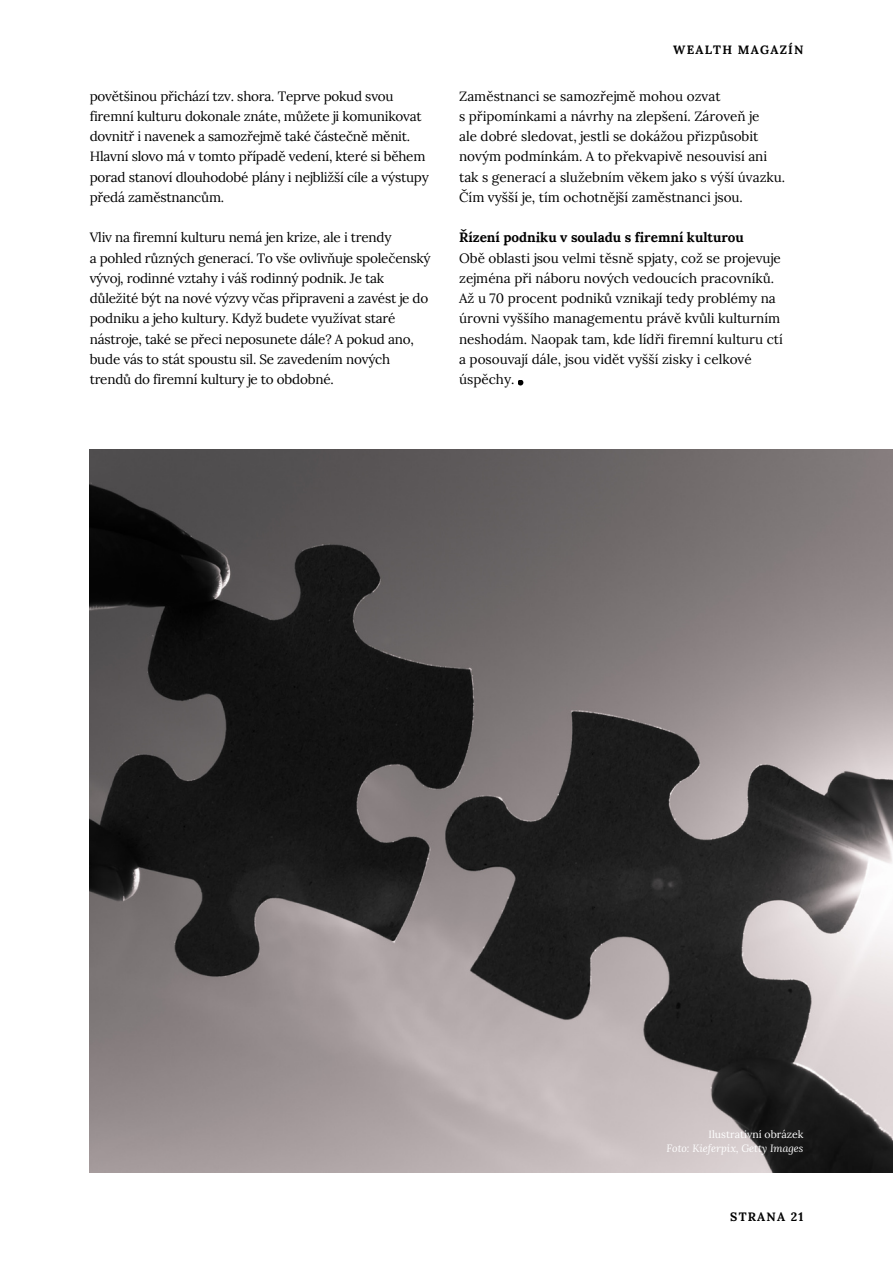
<style>
.page{position:relative;width:893px;height:1264px;background:#fff}
.page>*{position:absolute;margin:0;border:0;box-sizing:border-box;transform-origin:0 0}
.t1{font:13.5px/20.2px "Lora";letter-spacing:-.015em;color:#000}
.t2{font:700 13.5px "Lora";color:#000}
.t3{font:700 12.15px "Lora";letter-spacing:.1em;color:#000}
.t4{font:italic 10.5px "Lora";color:#fff}
.t5{font:10.5px "Lora";color:#fff}
</style>
<div class="page">
<img style="left:89px;top:449px;width:803px;height:723px">
<svg style="left:518px;top:380px;width:5px;height:5px"></svg>
<p class="t1" style="left:90px;top:86px;width:340px">povětšinou přichází tzv. shora. Teprve pokud svou firemní kulturu dokonale znáte, můžete ji komunikovat dovnitř i navenek a samozřejmě také částečně měnit.<br>Hlavní slovo má v tomto případě vedení, které si během porad stanoví dlouhodobé plány i nejbližší cíle a výstupy předá zaměstnancům.</p>
<p class="t1" style="left:90px;top:227px;width:342px">Vliv na firemní kulturu nemá jen krize, ale i trendy<br>a pohled různých generací. To vše ovlivňuje společenský vývoj, rodinné vztahy i váš rodinný podnik. Je tak důležité být na nové výzvy včas připraveni a zavést je do podniku a jeho kultury. Když budete využívat staré nástroje, také se přeci neposunete dále? A pokud ano, bude vás to stát spoustu sil. Se zavedením nových trendů do firemní kultury je to obdobné.</p>
<p class="t3" style="left:673px;top:41px;width:132px">WEALTH MAGAZÍN</p>
<p class="t1" style="left:459px;top:86px;width:327px">Zaměstnanci se samozřejmě mohou ozvat<br>s připomínkami a návrhy na zlepšení. Zároveň je<br>ale dobré sledovat, jestli se dokážou přizpůsobit novým podmínkám. A to překvapivě nesouvisí ani tak s generací a služebním věkem jako s výší úvazku.<br>Čím vyšší je, tím ochotnější zaměstnanci jsou.</p>
<p class="t2" style="left:459px;top:229px;width:286px">Řízení podniku v souladu s firemní kulturou</p>
<p class="t1" style="left:459px;top:247px;width:325px">Obě oblasti jsou velmi těsně spjaty, což se projevuje zejména při náboru nových vedoucích pracovníků.<br>Až u 70 procent podniků vznikají tedy problémy na úrovni vyššího managementu právě kvůli kulturním neshodám. Naopak tam, kde lídři firemní kulturu ctí a posouvají dále, jsou vidět vyšší zisky i celkové úspěchy.</p>
<p class="t5" style="left:708px;top:1127px;width:96px">Ilustrativní obrázek</p>
<p class="t4" style="left:666px;top:1141px;width:138px">Foto: Kieferpix, Getty Images</p>
<p class="t3" style="left:730px;top:1208px;width:75px">STRANA 21</p>
</div>
